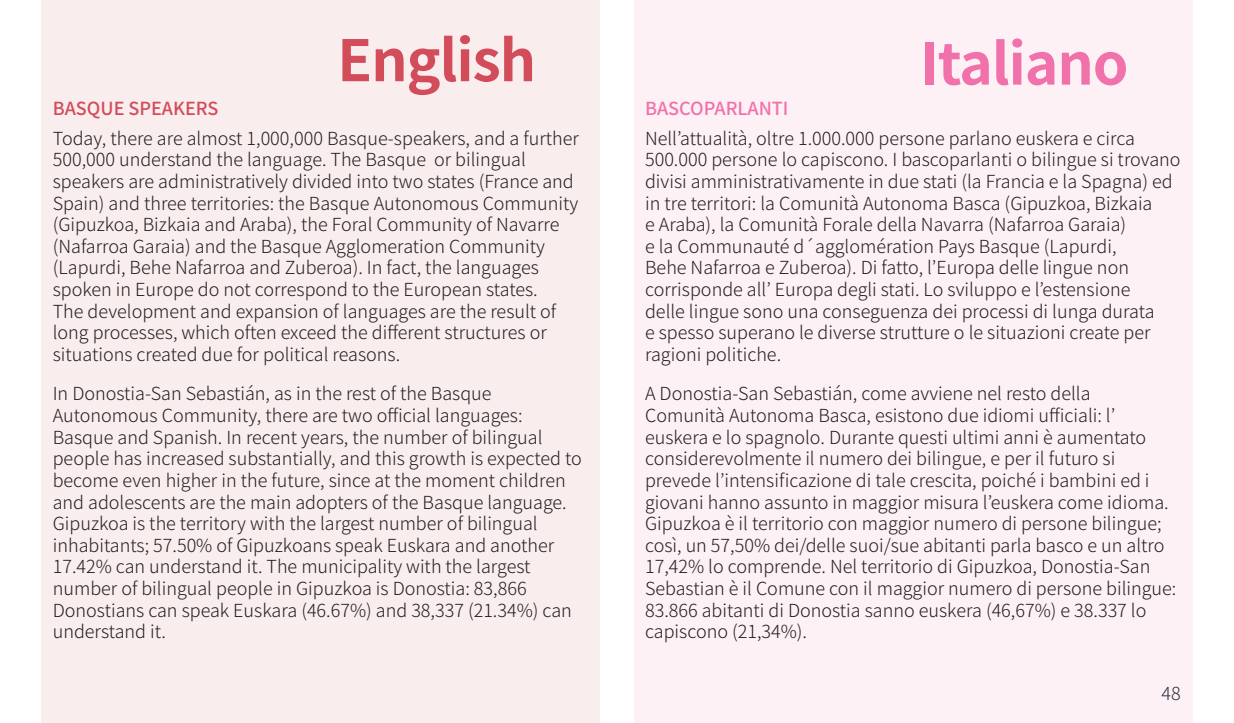
<style>
.page{position:relative;width:1234px;height:723px;background:#fff}
.page>*{position:absolute;margin:0;border:0;box-sizing:border-box;transform-origin:0 0}
.t1{font:700 57px "Noto Sans JP";letter-spacing:-.02em;color:#f171ab}
.t2{font:700 57px "Noto Sans JP";letter-spacing:-.02em;color:#d24c5a}
.Testu_luzea{font:300 18px/21.6px "Noto Sans JP";color:#231f20}
.Testu_luzea-2{font:500 18px "Noto Sans JP";color:#d24c5a}
.Testu_luzea-3{font:500 18px "Noto Sans JP";color:#f171ab}
.t3{font:300 18px "Noto Sans JP";color:#152c35}
</style>
<div class="page">
<div style="left:634px;top:0;width:557px;height:723px;background:#fdf1f6"></div>
<div style="left:42px;top:0;width:558px;height:723px;background:#faedee"></div>
<p class="t2" style="left:337px;top:28px;width:200px">English</p>
<p class="Testu_luzea-2" style="left:53px;top:98px;width:167px">BASQUE SPEAKERS</p>
<p class="Testu_luzea" style="left:53px;top:128px;width:527px">Today, there are almost 1,000,000 Basque-speakers, and a further 500,000 understand the language. The Basque or bilingual speakers are administratively divided into two states (France and Spain) and three territories: the Basque Autonomous Community (Gipuzkoa, Bizkaia and Araba), the Foral Community of Navarre (Nafarroa Garaia) and the Basque Agglomeration Community (Lapurdi, Behe Nafarroa and Zuberoa). In fact, the languages spoken in Europe do not correspond to the European states.<br>The development and expansion of languages are the result of long processes, which often exceed the different structures or situations created due for political reasons.</p>
<p class="Testu_luzea" style="left:53px;top:383px;width:530px">In Donostia-San Sebastián, as in the rest of the Basque Autonomous Community, there are two official languages:<br>Basque and Spanish. In recent years, the number of bilingual people has increased substantially, and this growth is expected to become even higher in the future, since at the moment children and adolescents are the main adopters of the Basque language.<br>Gipuzkoa is the territory with the largest number of bilingual inhabitants; 57.50% of Gipuzkoans speak Euskara and another 17.42% can understand it. The municipality with the largest number of bilingual people in Gipuzkoa is Donostia: 83,866<br>Donostians can speak Euskara (46.67%) and 38,337 (21.34%) can understand it.</p>
<p class="t1" style="left:919px;top:32px;width:210px">Italiano</p>
<p class="Testu_luzea-3" style="left:645px;top:98px;width:145px">BASCOPARLANTI</p>
<p class="Testu_luzea" style="left:645px;top:128px;width:537px">Nell’attualità, oltre 1.000.000 persone parlano euskera e circa 500.000 persone lo capiscono. I bascoparlanti o bilingue si trovano divisi amministrativamente in due stati (la Francia e la Spagna) ed in tre territori: la Comunità Autonoma Basca (Gipuzkoa, Bizkaia<br>e Araba), la Comunità Forale della Navarra (Nafarroa Garaia)<br>e la Communauté d´agglomération Pays Basque (Lapurdi,<br>Behe Nafarroa e Zuberoa). Di fatto, l’Europa delle lingue non corrisponde all’ Europa degli stati. Lo sviluppo e l’estensione<br>delle lingue sono una conseguenza dei processi di lunga durata<br>e spesso superano le diverse strutture o le situazioni create per ragioni politiche.</p>
<p class="Testu_luzea" style="left:645px;top:383px;width:532px">A Donostia-San Sebastián, come avviene nel resto della<br>Comunità Autonoma Basca, esistono due idiomi ufficiali: l’ euskera e lo spagnolo. Durante questi ultimi anni è aumentato considerevolmente il numero dei bilingue, e per il futuro si prevede l’intensificazione di tale crescita, poiché i bambini ed i giovani hanno assunto in maggior misura l’euskera come idioma.<br>Gipuzkoa è il territorio con maggior numero di persone bilingue; così, un 57,50% dei/delle suoi/sue abitanti parla basco e un altro 17,42% lo comprende. Nel territorio di Gipuzkoa, Donostia-San Sebastian è il Comune con il maggior numero di persone bilingue:<br>83.866 abitanti di Donostia sanno euskera (46,67%) e 38.337 lo capiscono (21,34%).</p>
<p class="t3" style="left:1161px;top:683px;width:21px">48</p>
</div>
